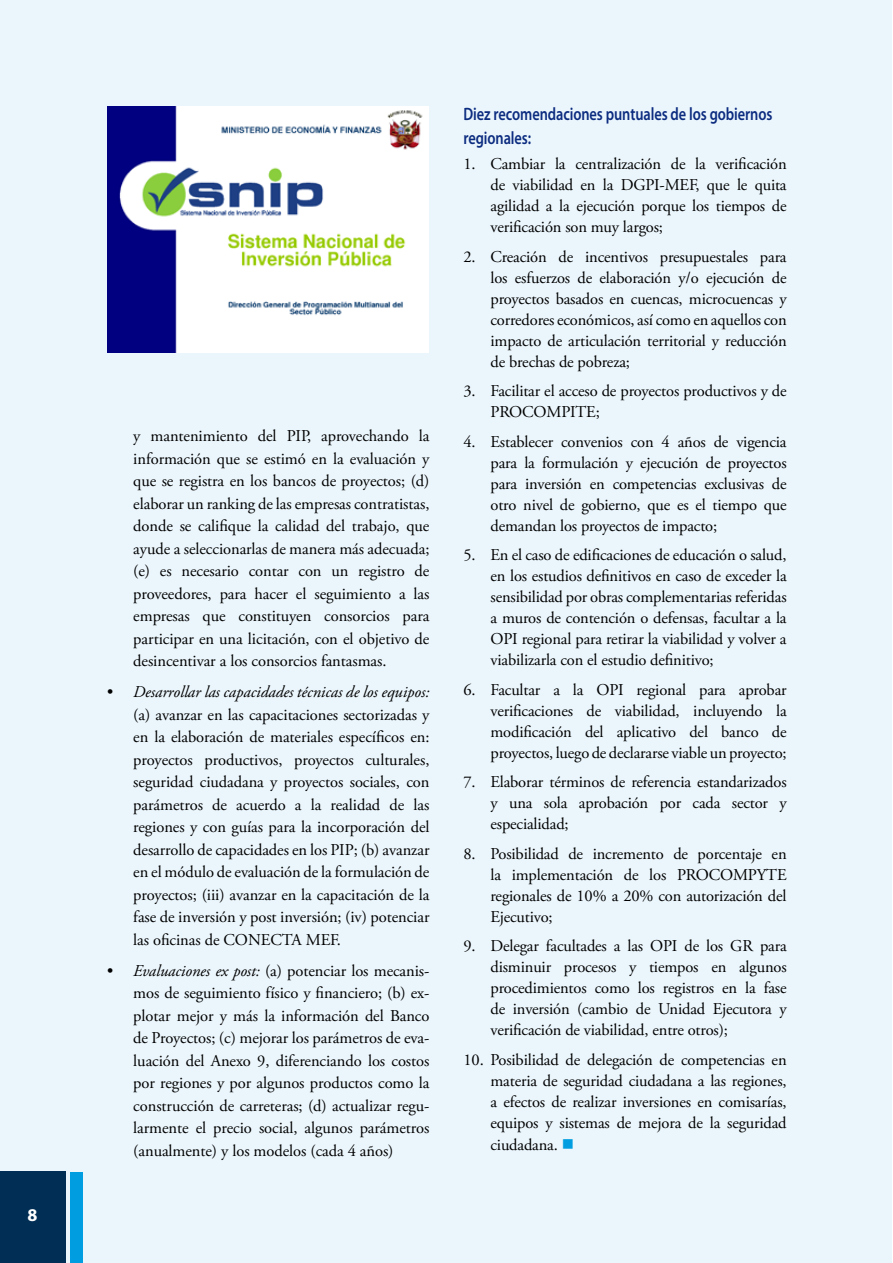
<style>
.page{position:relative;width:893px;height:1263px;background:#fff}
.page>*{position:absolute;margin:0;border:0;box-sizing:border-box;transform-origin:0 0}
.t1{font:600 18px/24px "Myriad Pro";letter-spacing:-.005em;color:#0c2c80;scale:.8 1}
.t2{font:700 18px "Myriad Pro";color:#fff}
.t3{font:16.5px/21px "Adobe Garamond Pro";letter-spacing:-.01em;color:#000;text-align:justify}
.t4{font:italic 16.5px "Adobe Garamond Pro";letter-spacing:-.005em;color:#000}
.s1{font-style:italic}
.s2{color:#009ee0}
</style>
<div class="page">
<div style="left:0;top:0;width:892px;height:1263px;background:#ebf6fc"></div>
<div style="left:0;top:1171px;width:66px;height:92px;background:#002e55"></div>
<div style="left:70px;top:1171px;width:13px;height:92px;background:#009ee0"></div>
<img style="left:108px;top:106px;width:320px;height:246px">
<p class="t2" style="left:28px;top:1203px;width:11px">8</p>
<p class="t3" style="left:133px;top:425px;width:298px;line-height:22.5px">y mantenimiento del PIP, aprovechando la información que se estimó en la evaluación y que se registra en los bancos de proyectos; (d) elaborar un ranking de las empresas contratistas, donde se califique la calidad del trabajo, que ayude a seleccionarlas de manera más adecuada; (e) es necesario contar con un registro de proveedores, para hacer el seguimiento a las empresas que constituyen consorcios para participar en una licitación, con el objetivo de desincentivar a los consorcios fantasmas.</p>
<p class="t4" style="left:106px;top:682px;width:325px">• Desarrollar las capacidades técnicas de los equipos:</p>
<p class="t3" style="left:133px;top:704px;width:298px;line-height:22.5px">(a) avanzar en las capacitaciones sectorizadas y en la elaboración de materiales específicos en: proyectos productivos, proyectos culturales, seguridad ciudadana y proyectos sociales, con parámetros de acuerdo a la realidad de las regiones y con guías para la incorporación del desarrollo de capacidades en los PIP; (b) avanzar en el módulo de evaluación de la formulación de proyectos; (iii) avanzar en la capacitación de la fase de inversión y post inversión; (iv) potenciar las oficinas de CONECTA MEF.</p>
<p class="t3" style="left:133px;top:960px;width:298px;line-height:22.5px;text-indent:-27px"><span class="s1">• Evaluaciones ex post:</span> (a) potenciar los mecanis&shy;mos de seguimiento físico y financiero; (b) ex&shy;plotar mejor y más la información del Banco de Proyectos; (c) mejorar los parámetros de eva&shy;luación del Anexo 9, diferenciando los costos por regiones y por algunos productos como la construcción de carreteras; (d) actualizar regu&shy;larmente el precio social, algunos parámetros (anualmente) y los modelos (cada 4 años)</p>
<p class="t1" style="left:463px;top:101px;width:388px">Diez recomendaciones puntuales de los gobiernos regionales:</p>
<p class="t3" style="left:490px;top:154px;width:298px;text-indent:-27px">1. Cambiar la centralización de la verificación de viabilidad en la DGPI-MEF, que le quita agilidad a la ejecución porque los tiempos de verificación son muy largos;</p>
<p class="t3" style="left:490px;top:246px;width:298px;text-indent:-27px">2. Creación de incentivos presupuestales para los esfuerzos de elaboración y/o ejecución de proyectos basados en cuencas, microcuencas y corredores económicos, así como en aquellos con impacto de articulación territorial y reducción de brechas de pobreza;</p>
<p class="t3" style="left:490px;top:381px;width:298px;text-indent:-27px">3. Facilitar el acceso de proyectos productivos y de<br>PROCOMPITE;</p>
<p class="t3" style="left:490px;top:431px;width:298px;text-indent:-27px">4. Establecer convenios con 4 años de vigencia para la formulación y ejecución de proyectos para inversión en competencias exclusivas de otro nivel de gobierno, que es el tiempo que demandan los proyectos de impacto;</p>
<p class="t3" style="left:490px;top:545px;width:298px;text-indent:-27px">5. En el caso de edificaciones de educación o salud, en los estudios definitivos en caso de exceder la sensibilidad por obras complementarias referidas a muros de contención o defensas, facultar a la OPI regional para retirar la viabilidad y volver a viabilizarla con el estudio definitivo;</p>
<p class="t3" style="left:490px;top:679px;width:298px;text-indent:-27px">6. Facultar a la OPI regional para aprobar verificaciones de viabilidad, incluyendo la modificación del aplicativo del banco de proyectos, luego de declararse viable un proyecto;</p>
<p class="t3" style="left:490px;top:772px;width:298px;text-indent:-27px">7. Elaborar términos de referencia estandarizados y una sola aprobación por cada sector y especialidad;</p>
<p class="t3" style="left:490px;top:844px;width:298px;text-indent:-27px">8. Posibilidad de incremento de porcentaje en la implementación de los PROCOMPYTE regionales de 10% a 20% con autorización del Ejecutivo;</p>
<p class="t3" style="left:490px;top:936px;width:298px;text-indent:-27px">9. Delegar facultades a las OPI de los GR para disminuir procesos y tiempos en algunos procedimientos como los registros en la fase de inversión (cambio de Unidad Ejecutora y verificación de viabilidad, entre otros);</p>
<p class="t3" style="left:490px;top:1050px;width:298px;text-indent:-27px">10. Posibilidad de delegación de competencias en materia de seguridad ciudadana a las regiones, a efectos de realizar inversiones en comisarías, equipos y sistemas de mejora de la seguridad</p>
<p class="t3" style="left:490px;top:1135px;width:85px">ciudadana. <span class="s2">■</span></p>
</div>
